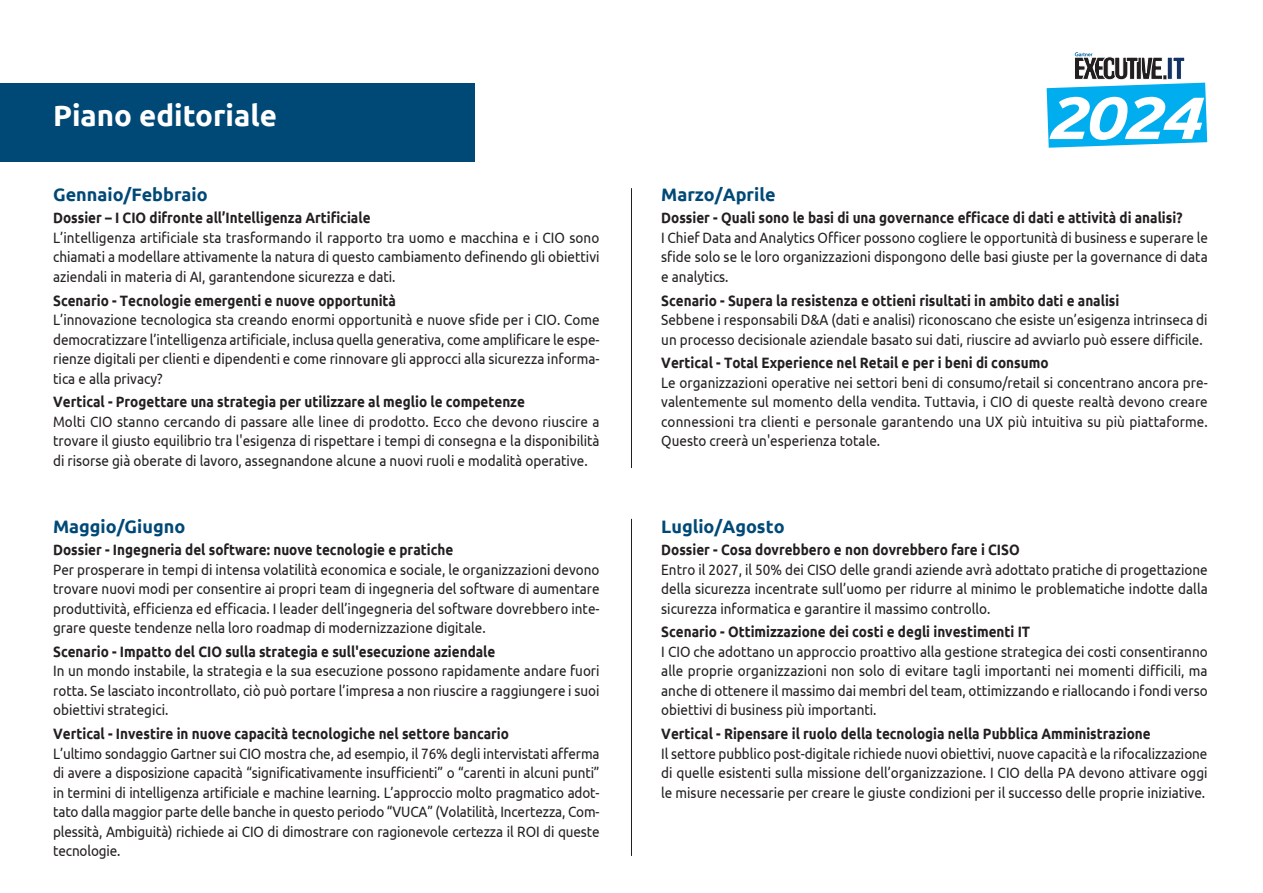
<style>
.page{position:relative;width:1263px;height:893px;background:#fff}
.page>*{position:absolute;margin:0;border:0;box-sizing:border-box;transform-origin:0 0}
.t1{font:italic 700 59.55px "Ubuntu";color:#fff;scale:1.2 1}
.t2{font:700 29.4px "Ubuntu";color:#fff}
.Normale{font:700 18px "Ubuntu";color:#004976}
.Normale-2{font:15px/19.5px "Ubuntu";color:#231f20;text-align:justify;scale:.9 1}
.Normale-3{font:700 15px "Ubuntu";color:#231f20;scale:.9 1}
</style>
<div class="page">
<div style="left:0;top:84px;width:474px;height:78px;background:#004976"></div>
<svg style="left:1047px;top:52px;width:160px;height:96px"></svg>
<hr style="left:631px;top:188px;width:1px;height:280px;background:#231f20">
<hr style="left:631px;top:519px;width:1px;height:337px;background:#231f20">
<p class="t2" style="left:53px;top:98px;width:225px">Piano editoriale</p>
<p class="t1" style="left:1045px;top:82px;width:130px">2024</p>
<p class="Normale" style="left:53px;top:184px;width:156px">Gennaio/Febbraio</p>
<p class="Normale-3" style="left:53px;top:209px;width:354px">Dossier – I CIO difronte all’Intelligenza Artificiale</p>
<p class="Normale-2" style="left:53px;top:227px;width:609px">L’intelligenza artificiale sta trasformando il rapporto tra uomo e macchina e i CIO sono chiamati a modellare attivamente la natura di questo cambiamento definendo gli obiettivi aziendali in materia di AI, garantendone sicurezza e dati.</p>
<p class="Normale-3" style="left:53px;top:291px;width:382px">Scenario - Tecnologie emergenti e nuove opportunità</p>
<p class="Normale-2" style="left:53px;top:310px;width:609px">L’innovazione tecnologica sta creando enormi opportunità e nuove sfide per i CIO. Come democratizzare l’intelligenza artificiale, inclusa quella generativa, come amplificare le espe&shy;rienze digitali per clienti e dipendenti e come rinnovare gli approcci alla sicurezza informa&shy;tica e alla privacy?</p>
<p class="Normale-3" style="left:53px;top:393px;width:526px">Vertical - Progettare una strategia per utilizzare al meglio le competenze</p>
<p class="Normale-2" style="left:53px;top:411px;width:609px">Molti CIO stanno cercando di passare alle linee di prodotto. Ecco che devono riuscire a trovare il giusto equilibrio tra l'esigenza di rispettare i tempi di consegna e la disponibilità di risorse già oberate di lavoro, assegnandone alcune a nuovi ruoli e modalità operative.</p>
<p class="Normale" style="left:53px;top:515px;width:134px">Maggio/Giugno</p>
<p class="Normale-3" style="left:53px;top:541px;width:446px">Dossier - Ingegneria del software: nuove tecnologie e pratiche</p>
<p class="Normale-2" style="left:53px;top:559px;width:609px">Per prosperare in tempi di intensa volatilità economica e sociale, le organizzazioni devono trovare nuovi modi per consentire ai propri team di ingegneria del software di aumentare produttività, efficienza ed efficacia. I leader dell’ingegneria del software dovrebbero inte&shy;grare queste tendenze nella loro roadmap di modernizzazione digitale.</p>
<p class="Normale-3" style="left:53px;top:642px;width:493px">Scenario - Impatto del CIO sulla strategia e sull'esecuzione aziendale</p>
<p class="Normale-2" style="left:53px;top:661px;width:609px">In un mondo instabile, la strategia e la sua esecuzione possono rapidamente andare fuori rotta. Se lasciato incontrollato, ciò può portare l’impresa a non riuscire a raggiungere i suoi obiettivi strategici.</p>
<p class="Normale-3" style="left:53px;top:725px;width:508px">Vertical - Investire in nuove capacità tecnologiche nel settore bancario</p>
<p class="Normale-2" style="left:53px;top:743px;width:609px">L’ultimo sondaggio Gartner sui CIO mostra che, ad esempio, il 76% degli intervistati afferma di avere a disposizione capacità “significativamente insufficienti” o “carenti in alcuni punti” in termini di intelligenza artificiale e machine learning. L’approccio molto pragmatico adot&shy;tato dalla maggior parte delle banche in questo periodo “VUCA” (Volatilità, Incertezza, Com&shy;plessità, Ambiguità) richiede ai CIO di dimostrare con ragionevole certezza il ROI di queste tecnologie.</p>
<p class="Normale" style="left:661px;top:184px;width:116px">Marzo/Aprile</p>
<p class="Normale-3" style="left:661px;top:209px;width:581px">Dossier - Quali sono le basi di una governance efficace di dati e attività di analisi?</p>
<p class="Normale-2" style="left:661px;top:227px;width:609px">I Chief Data and Analytics Officer possono cogliere le opportunità di business e superare le sfide solo se le loro organizzazioni dispongono delle basi giuste per la governance di data e analytics.</p>
<p class="Normale-3" style="left:661px;top:291px;width:510px">Scenario - Supera la resistenza e ottieni risultati in ambito dati e analisi</p>
<p class="Normale-2" style="left:661px;top:310px;width:609px">Sebbene i responsabili D&amp;A (dati e analisi) riconoscano che esiste un’esigenza intrinseca di un processo decisionale aziendale basato sui dati, riuscire ad avviarlo può essere difficile.</p>
<p class="Normale-3" style="left:661px;top:354px;width:432px">Vertical - Total Experience nel Retail e per i beni di consumo</p>
<p class="Normale-2" style="left:661px;top:372px;width:609px">Le organizzazioni operative nei settori beni di consumo/retail si concentrano ancora pre&shy;valentemente sul momento della vendita. Tuttavia, i CIO di queste realtà devono creare connessioni tra clienti e personale garantendo una UX più intuitiva su più piattaforme.<br>Questo creerà un'esperienza totale.</p>
<p class="Normale" style="left:661px;top:515px;width:125px">Luglio/Agosto</p>
<p class="Normale-3" style="left:661px;top:541px;width:400px">Dossier - Cosa dovrebbero e non dovrebbero fare i CISO</p>
<p class="Normale-2" style="left:661px;top:559px;width:609px">Entro il 2027, il 50% dei CISO delle grandi aziende avrà adottato pratiche di progettazione della sicurezza incentrate sull’uomo per ridurre al minimo le problematiche indotte dalla sicurezza informatica e garantire il massimo controllo.</p>
<p class="Normale-3" style="left:661px;top:623px;width:411px">Scenario - Ottimizzazione dei costi e degli investimenti IT</p>
<p class="Normale-2" style="left:661px;top:641px;width:609px">I CIO che adottano un approccio proattivo alla gestione strategica dei costi consentiranno alle proprie organizzazioni non solo di evitare tagli importanti nei momenti difficili, ma anche di ottenere il massimo dai membri del team, ottimizzando e riallocando i fondi verso obiettivi di business più importanti.</p>
<p class="Normale-3" style="left:661px;top:725px;width:545px">Vertical - Ripensare il ruolo della tecnologia nella Pubblica Amministrazione</p>
<p class="Normale-2" style="left:661px;top:743px;width:608px">Il settore pubblico post-digitale richiede nuovi obiettivi, nuove capacità e la rifocalizzazione di quelle esistenti sulla missione dell’organizzazione. I CIO della PA devono attivare oggi le misure necessarie per creare le giuste condizioni per il successo delle proprie iniziative.</p>
</div>
